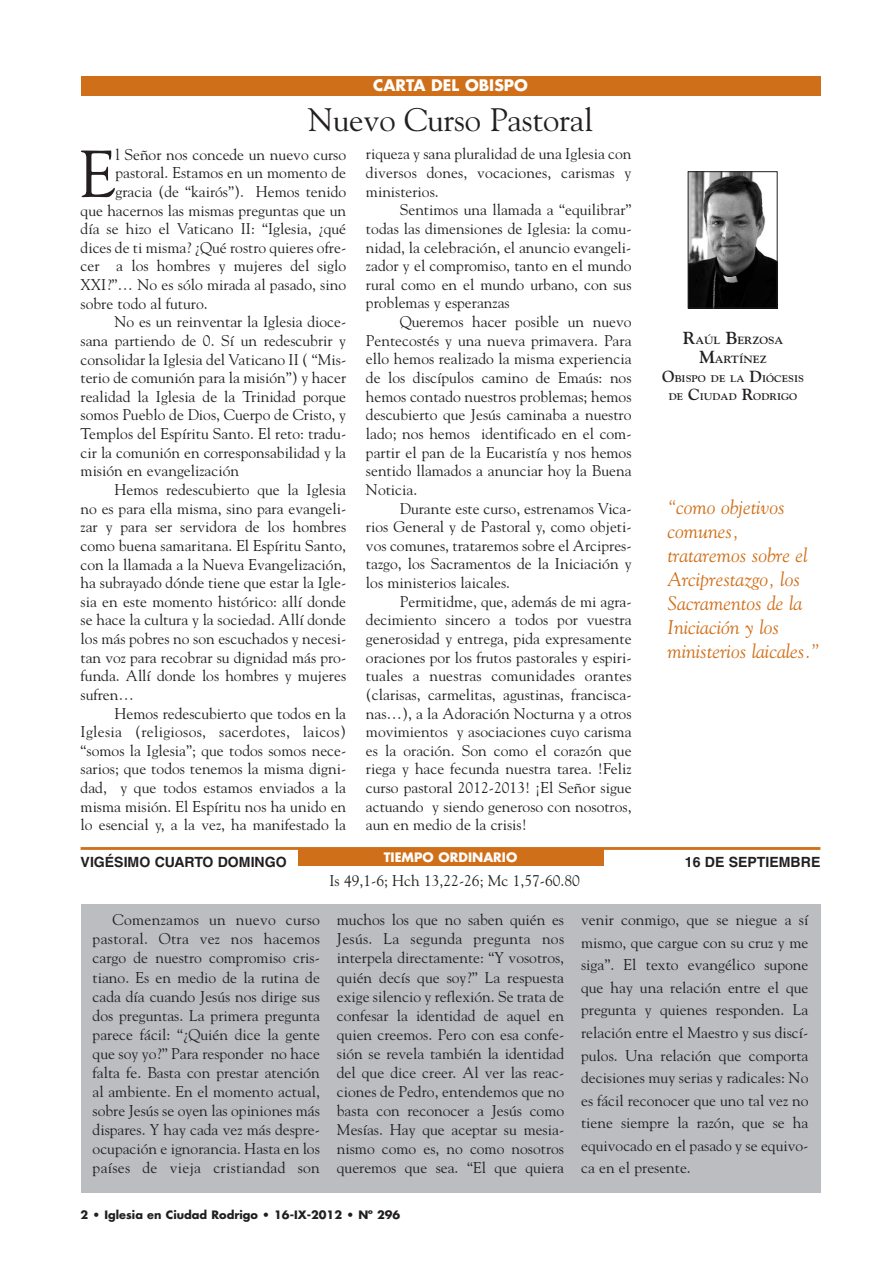
<style>
.page{position:relative;width:893px;height:1263px;background:#fff}
.page>*{position:absolute;margin:0;border:0;box-sizing:border-box;transform-origin:0 0}
.t1{font:65.85px "Goudy";color:#231f20}
.t2{font:32.4px "Goudy";letter-spacing:-.005em;color:#231f20}
.t3{font:italic 19.8px/24px "Goudy";color:#d06f19}
.t4{font:15.45px/18.6px "Goudy";color:#231f20;text-align:justify}
.t5{font:15.45px "Goudy";letter-spacing:.02em;color:#231f20}
.t6{font:700 15.45px "Futura";color:#fff}
.t7{font:700 14.1px "Helvetica";color:#231f20}
.t8{font:700 12.75px "Futura";color:#fff}
.t9{font:700 11.25px "Futura";color:#231f20}
.t10{font:700 10.35px/18.8px "Goudy";color:#231f20;text-align:center;scale:1.08 1}
.t11{font:700 9.6px/18.8px "Goudy";color:#231f20;text-align:center;scale:1.08 1}
.s1{font-size:17.4px}
.s2{font-size:16.05px}
</style>
<div class="page">
<div style="left:81px;top:904px;width:739px;height:289px;background:#bbbdc0"></div>
<div style="left:81px;top:76px;width:739px;height:20px;background:#d06f19"></div>
<img style="left:689px;top:173px;width:86px;height:133px">
<div style="left:687px;top:171px;width:90px;height:137px;border:1px solid #231f20"></div>
<hr style="left:81px;top:847px;width:739px;height:3px;background:#d06f19">
<div style="left:297px;top:849px;width:306px;height:17px;background:#d06f19"></div>
<p class="t6" style="left:373px;top:78px;width:156px">CARTA DEL OBISPO</p>
<h2 class="t2" style="left:308px;top:107px;width:286px">Nuevo Curso Pastoral</h2>
<h1 class="t1" style="left:80px;top:148px;width:37px">E</h1>
<p class="t4" style="left:115px;top:146px;width:232px">l Señor nos concede un nuevo curso</p>
<p class="t4" style="left:115px;top:165px;width:232px">pastoral. Estamos en un momento de</p>
<p class="t4" style="left:115px;top:183px;width:232px">gracia (de “kairós”). Hemos tenido</p>
<p class="t4" style="left:81px;top:202px;width:267px">que hacernos las mismas preguntas que un</p>
<p class="t4" style="left:81px;top:221px;width:267px">día se hizo el Vaticano II: “Iglesia, ¿qué</p>
<p class="t4" style="left:81px;top:239px;width:267px">dices de ti misma? ¿Qué rostro quieres ofre-</p>
<p class="t4" style="left:81px;top:258px;width:267px">cer a los hombres y mujeres del siglo</p>
<p class="t4" style="left:81px;top:277px;width:267px">XXI?”… No es sólo mirada al pasado, sino</p>
<p class="t4" style="left:81px;top:295px;width:129px">sobre todo al futuro.</p>
<p class="t4" style="left:114px;top:314px;width:233px">No es un reinventar la Iglesia dioce-</p>
<p class="t4" style="left:81px;top:333px;width:267px">sana partiendo de 0. Sí un redescubrir y</p>
<p class="t4" style="left:81px;top:351px;width:267px">consolidar la Iglesia del Vaticano II ( “Mis-</p>
<p class="t4" style="left:81px;top:370px;width:267px">terio de comunión para la misión”) y hacer</p>
<p class="t4" style="left:81px;top:388px;width:267px">realidad la Iglesia de la Trinidad porque</p>
<p class="t4" style="left:81px;top:407px;width:267px">somos Pueblo de Dios, Cuerpo de Cristo, y</p>
<p class="t4" style="left:81px;top:426px;width:267px">Templos del Espíritu Santo. El reto: tradu-</p>
<p class="t4" style="left:81px;top:444px;width:267px">cir la comunión en corresponsabilidad y la</p>
<p class="t4" style="left:81px;top:463px;width:160px">misión en evangelización</p>
<p class="t4" style="left:114px;top:482px;width:233px">Hemos redescubierto que la Iglesia</p>
<p class="t4" style="left:81px;top:500px;width:267px">no es para ella misma, sino para evangeli-</p>
<p class="t4" style="left:81px;top:519px;width:267px">zar y para ser servidora de los hombres</p>
<p class="t4" style="left:81px;top:537px;width:267px">como buena samaritana. El Espíritu Santo,</p>
<p class="t4" style="left:81px;top:556px;width:267px">con la llamada a la Nueva Evangelización,</p>
<p class="t4" style="left:81px;top:575px;width:267px">ha subrayado dónde tiene que estar la Igle-</p>
<p class="t4" style="left:81px;top:593px;width:267px">sia en este momento histórico: allí donde</p>
<p class="t4" style="left:81px;top:612px;width:267px">se hace la cultura y la sociedad. Allí donde</p>
<p class="t4" style="left:81px;top:631px;width:267px">los más pobres no son escuchados y necesi-</p>
<p class="t4" style="left:81px;top:649px;width:267px">tan voz para recobrar su dignidad más pro-</p>
<p class="t4" style="left:81px;top:668px;width:267px">funda. Allí donde los hombres y mujeres</p>
<p class="t4" style="left:81px;top:686px;width:55px">sufren…</p>
<p class="t4" style="left:114px;top:705px;width:233px">Hemos redescubierto que todos en la</p>
<p class="t5" style="left:81px;top:726px;width:267px">Iglesia (religiosos, sacerdotes, laicos)</p>
<p class="t4" style="left:81px;top:742px;width:267px">“somos la Iglesia”; que todos somos nece-</p>
<p class="t4" style="left:81px;top:761px;width:267px">sarios; que todos tenemos la misma digni-</p>
<p class="t4" style="left:81px;top:780px;width:267px">dad, y que todos estamos enviados a la</p>
<p class="t4" style="left:81px;top:798px;width:267px">misma misión. El Espíritu nos ha unido en</p>
<p class="t4" style="left:81px;top:817px;width:267px">lo esencial y, a la vez, ha manifestado la</p>
<p class="t4" style="left:366px;top:146px;width:267px">riqueza y sana pluralidad de una Iglesia con diversos dones, vocaciones, carismas y ministerios.</p>
<p class="t4" style="left:366px;top:202px;width:267px;text-indent:34px">Sentimos una llamada a “equilibrar” todas las dimensiones de Iglesia: la comu&shy;nidad, la celebración, el anuncio evangeli&shy;zador y el compromiso, tanto en el mundo rural como en el mundo urbano, con sus problemas y esperanzas</p>
<p class="t4" style="left:366px;top:314px;width:267px;text-indent:34px">Queremos hacer posible un nuevo Pentecostés y una nueva primavera. Para ello hemos realizado la misma experiencia de los discípulos camino de Emaús: nos hemos contado nuestros problemas; hemos descubierto que Jesús caminaba a nuestro lado; nos hemos identificado en el com&shy;partir el pan de la Eucaristía y nos hemos sentido llamados a anunciar hoy la Buena Noticia.</p>
<p class="t4" style="left:366px;top:500px;width:267px;text-indent:34px">Durante este curso, estrenamos Vica&shy;rios General y de Pastoral y, como objeti&shy;vos comunes, trataremos sobre el Arcipres&shy;tazgo, los Sacramentos de la Iniciación y los ministerios laicales.</p>
<p class="t4" style="left:366px;top:593px;width:267px;text-indent:34px">Permitidme, que, además de mi agra&shy;decimiento sincero a todos por vuestra generosidad y entrega, pida expresamente oraciones por los frutos pastorales y espiri&shy;tuales a nuestras comunidades orantes (clarisas, carmelitas, agustinas, francisca&shy;nas…), a la Adoración Nocturna y a otros movimientos y asociaciones cuyo carisma es la oración. Son como el corazón que riega y hace fecunda nuestra tarea. !Feliz curso pastoral 2012-2013! ¡El Señor sigue actuando y siendo generoso con nosotros, aun en medio de la crisis!</p>
<p class="t10" style="left:682px;top:332px;width:94px"><span class="s1">R</span>AÚL <span class="s1">B</span>ERZOSA<br><span class="s1">M</span>ARTÍNEZ</p>
<p class="t11" style="left:662px;top:370px;width:133px"><span class="s2">O</span>BISPO DE LA <span class="s2">D</span>IÓCESIS<br>DE <span class="s2">C</span>IUDAD <span class="s2">R</span>ODRIGO</p>
<p class="t3" style="left:667px;top:497px;width:154px">“como objetivos comunes, trataremos sobre el<br>Arciprestazgo, los<br>Sacramentos de la<br>Iniciación y los ministerios laicales.”</p>
<p class="t8" style="left:384px;top:852px;width:135px">TIEMPO ORDINARIO</p>
<p class="t4" style="left:329px;top:873px;width:252px">Is 49,1-6; Hch 13,22-26; Mc 1,57-60.80</p>
<p class="t7" style="left:81px;top:857px;width:208px">VIGÉSIMO CUARTO DOMINGO</p>
<p class="t7" style="left:684px;top:857px;width:137px">16 DE SEPTIEMBRE</p>
<p class="t4" style="left:93px;top:912px;width:229px;line-height:19px;text-indent:20px">Comenzamos un nuevo curso pastoral. Otra vez nos hacemos cargo de nuestro compromiso cris&shy;tiano. Es en medio de la rutina de cada día cuando Jesús nos dirige sus dos preguntas. La primera pregunta parece fácil: “¿Quién dice la gente que soy yo?” Para responder no hace falta fe. Basta con prestar atención al ambiente. En el momento actual, sobre Jesús se oyen las opiniones más dispares. Y hay cada vez más despre&shy;ocupación e ignorancia. Hasta en los países de vieja cristiandad son</p>
<p class="t4" style="left:337px;top:912px;width:229px;line-height:19px">muchos los que no saben quién es Jesús. La segunda pregunta nos interpela directamente: “Y vosotros, quién decís que soy?” La respuesta exige silencio y reflexión. Se trata de confesar la identidad de aquel en quien creemos. Pero con esa confe&shy;sión se revela también la identidad del que dice creer. Al ver las reac&shy;ciones de Pedro, entendemos que no basta con reconocer a Jesús como Mesías. Hay que aceptar su mesia&shy;nismo como es, no como nosotros queremos que sea. “El que quiera</p>
<p class="t4" style="left:581px;top:910px;width:229px;line-height:22.5px">venir conmigo, que se niegue a sí mismo, que cargue con su cruz y me siga”. El texto evangélico supone que hay una relación entre el que pregunta y quienes responden. La relación entre el Maestro y sus discí&shy;pulos. Una relación que comporta decisiones muy serias y radicales: No es fácil reconocer que uno tal vez no tiene siempre la razón, que se ha equivocado en el pasado y se equivo&shy;ca en el presente.</p>
<p class="t9" style="left:81px;top:1210px;width:321px">2 • Iglesia en Ciudad Rodrigo • 16-IX-2012 • Nº 296</p>
</div>
